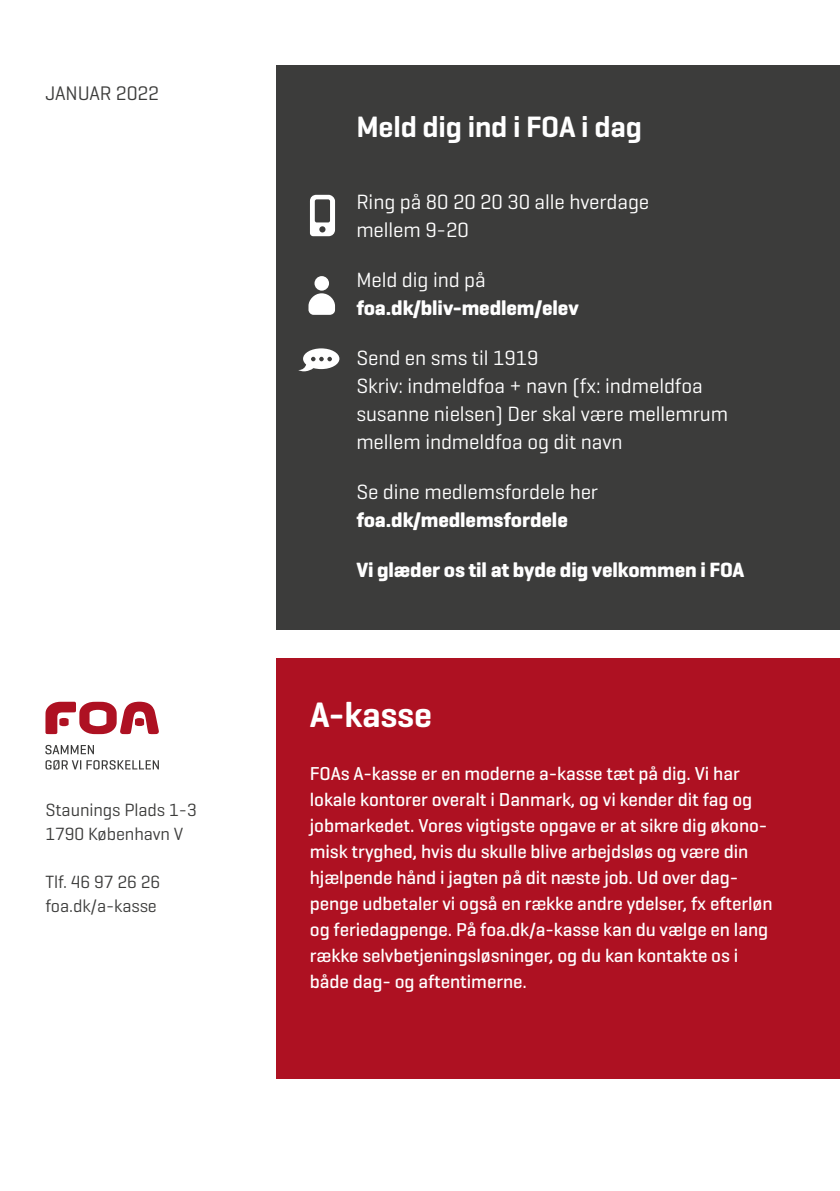
<style>
.page{position:relative;width:840px;height:1191px;background:#fff}
.page>*{position:absolute;margin:0;border:0;box-sizing:border-box;transform-origin:0 0}
.t1{font:600 36px "Geogrotesque";letter-spacing:-.005em;color:#fff}
.t2{font:600 30px "Geogrotesque";letter-spacing:-.005em;color:#fff}
.t3{font:21px/28px "Geogrotesque";letter-spacing:-.005em;color:#fff}
.t4{font:700 21px "Geogrotesque";letter-spacing:-.005em;color:#fff}
.t5{font:20px "Geogrotesque";letter-spacing:-.005em;color:#3c3c3b}
.t6{font:500 19px/26px "Geogrotesque";letter-spacing:-.005em;color:#fff}
.t7{font:18px/24px "Geogrotesque";letter-spacing:-.005em;color:#3c3c3b}
</style>
<div class="page">
<div style="left:277px;top:658px;width:562px;height:420px;background:#ae1122"></div>
<svg style="left:45px;top:701px;width:114px;height:33px"></svg>
<svg style="left:45px;top:760px;width:114px;height:10px"></svg>
<svg style="left:45px;top:745px;width:49px;height:9px"></svg>
<div style="left:277px;top:65px;width:562px;height:565px;background:#3c3c3b"></div>
<svg style="left:308px;top:276px;width:27px;height:39px"></svg>
<svg style="left:310px;top:195px;width:25px;height:41px"></svg>
<svg style="left:298px;top:348px;width:41px;height:23px"></svg>
<p class="t5" style="left:45px;top:81px;width:115px">JANUAR 2022</p>
<p class="t7" style="left:45px;top:797px;width:153px">Staunings Plads 1-3<br>1790 København V</p>
<p class="t7" style="left:45px;top:869px;width:116px">Tlf. 46 97 26 26 foa.dk/a-kasse</p>
<h2 class="t2" style="left:356px;top:108px;width:287px">Meld dig ind i FOA i dag</h2>
<p class="t3" style="left:356px;top:187px;width:294px">Ring på 80 20 20 30 alle hverdage mellem 9-20</p>
<p class="t3" style="left:356px;top:265px;width:131px">Meld dig ind på</p>
<p class="t4" style="left:356px;top:295px;width:224px">foa.dk/bliv-medlem/elev</p>
<p class="t3" style="left:356px;top:343px;width:373px">Send en sms til 1919<br>Skriv: indmeldfoa + navn (fx: indmeldfoa susanne nielsen) Der skal være mellemrum mellem indmeldfoa og dit navn</p>
<p class="t3" style="left:356px;top:477px;width:243px">Se dine medlemsfordele her</p>
<p class="t4" style="left:356px;top:507px;width:213px">foa.dk/medlemsfordele</p>
<p class="t4" style="left:356px;top:557px;width:389px">Vi glæder os til at byde dig velkommen i FOA</p>
<h1 class="t1" style="left:310px;top:693px;width:124px">A-kasse</h1>
<p class="t6" style="left:310px;top:759px;width:464px">FOAs A-kasse er en moderne a-kasse tæt på dig. Vi har lokale kontorer overalt i Danmark, og vi kender dit fag og jobmarkedet. Vores vigtigste opgave er at sikre dig økono&shy;misk tryghed, hvis du skulle blive arbejdsløs og være din hjælpende hånd i jagten på dit næste job. Ud over dag&shy;penge udbetaler vi også en række andre ydelser, fx efterløn og feriedagpenge. På foa.dk/a-kasse kan du vælge en lang række selvbetjeningsløsninger, og du kan kontakte os i både dag- og aftentimerne.</p>
</div>
